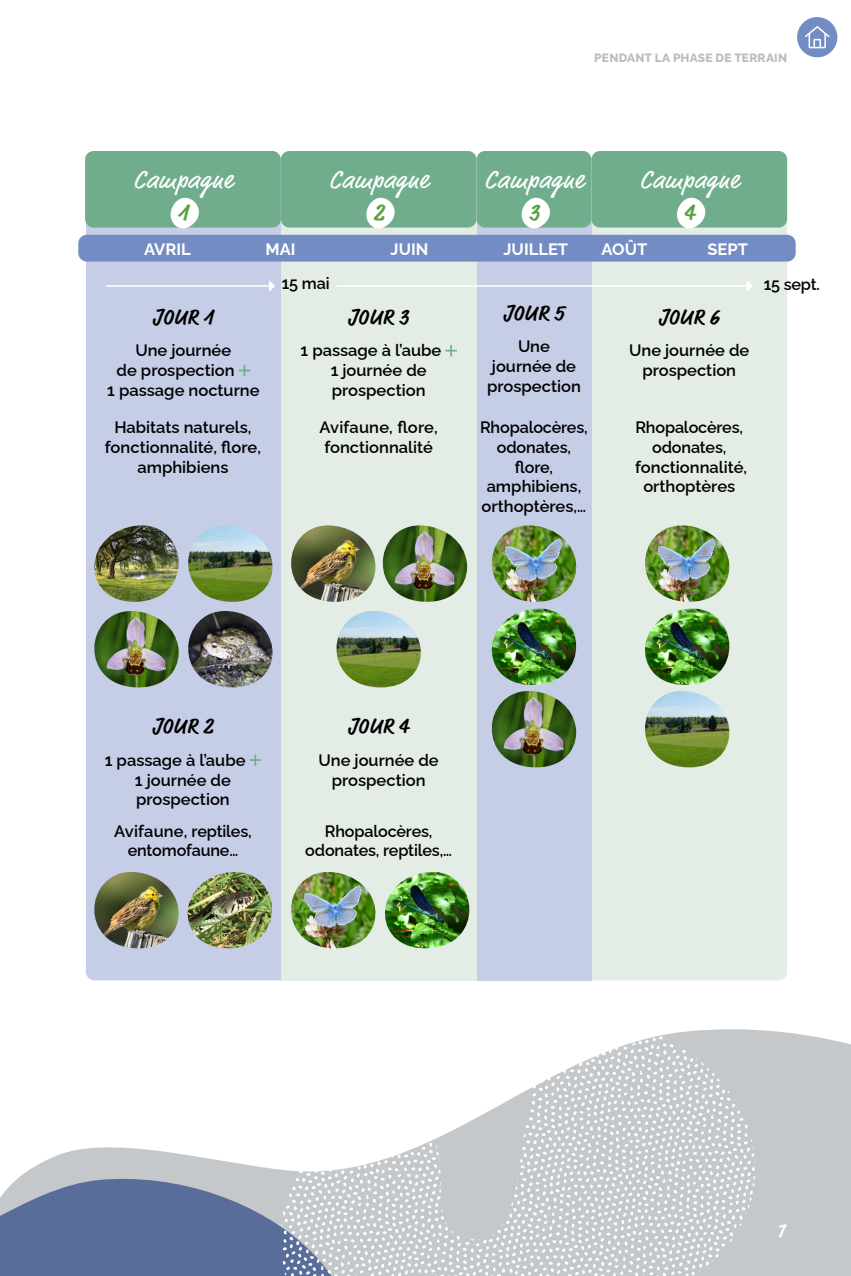
<style>
.page{position:relative;width:851px;height:1276px;background:#fff}
.page>*{position:absolute;margin:0;border:0;box-sizing:border-box;transform-origin:0 0}
.t1{font:25.5px "Market Pro";letter-spacing:.02em;color:#fff}
.t2{font:700 24.3px "Market Pro";color:#58a141}
.t3{font:700 22.5px "Market Pro";color:#000}
.t4{font:600 16.5px/19.8px "Raleway";color:#000;text-align:center}
.t5{font:700 16.5px "Raleway";color:#fff}
.t6{font:100 15.6px "Marker Felt";color:#fff}
.t7{font:800 12px "Raleway";letter-spacing:.015em;color:#babdbf}
</style>
<div class="page">
<svg style="left:25px;top:1031px;width:825px;height:245px"></svg>
<svg style="left:0;top:1173px;width:279px;height:103px;background:#6d7fa3"></svg>
<svg style="left:279px;top:1029px;width:500px;height:247px;fill:#c5c8ca"></svg>
<div style="left:86px;top:221px;width:195px;height:759px;background:#c6cde7"></div>
<div style="left:281px;top:221px;width:195px;height:759px;background:#e3ede6"></div>
<div style="left:591px;top:221px;width:196px;height:759px;background:#e3ede6"></div>
<div style="left:476px;top:221px;width:115px;height:759px;background:#c6cde7"></div>
<div style="left:85px;top:151px;width:196px;height:76px;background:#6fad8d;border-radius:9px"></div>
<div style="left:281px;top:151px;width:195px;height:76px;background:#6fad8d;border-radius:9px"></div>
<div style="left:591px;top:151px;width:196px;height:76px;background:#6fad8d;border-radius:9px"></div>
<div style="left:476px;top:151px;width:115px;height:76px;background:#6fad8d;border-radius:9px"></div>
<svg style="left:239px;top:365px;width:11px;height:11px"></svg>
<svg style="left:445px;top:345px;width:12px;height:11px"></svg>
<svg style="left:162px;top:197px;width:46px;height:38px"></svg>
<svg style="left:358px;top:197px;width:45px;height:38px"></svg>
<svg style="left:513px;top:197px;width:45px;height:38px"></svg>
<svg style="left:668px;top:197px;width:46px;height:38px"></svg>
<img style="left:643px;top:525px;width:87px;height:78px">
<img style="left:491px;top:525px;width:86px;height:77px">
<img style="left:643px;top:608px;width:87px;height:78px">
<img style="left:491px;top:608px;width:86px;height:77px">
<img style="left:93px;top:525px;width:87px;height:77px">
<img style="left:336px;top:611px;width:85px;height:76px">
<img style="left:187px;top:611px;width:87px;height:76px">
<img style="left:187px;top:525px;width:87px;height:77px">
<img style="left:643px;top:691px;width:87px;height:76px">
<img style="left:491px;top:691px;width:85px;height:77px">
<img style="left:383px;top:525px;width:84px;height:77px">
<img style="left:94px;top:611px;width:85px;height:77px">
<img style="left:291px;top:525px;width:85px;height:77px">
<img style="left:291px;top:872px;width:85px;height:77px">
<img style="left:384px;top:872px;width:86px;height:77px">
<img style="left:186px;top:872px;width:87px;height:78px">
<img style="left:93px;top:872px;width:87px;height:76px">
<svg style="left:249px;top:754px;width:12px;height:12px"></svg>
<hr style="left:106px;top:285px;width:163px;height:2px;background:#fff">
<svg style="left:269px;top:280px;width:6px;height:12px"></svg>
<hr style="left:336px;top:285px;width:411px;height:2px;background:#fff">
<svg style="left:746px;top:280px;width:7px;height:12px"></svg>
<div style="left:78px;top:235px;width:717px;height:26px;background:#738cc4;border-radius:9px"></div>
<svg style="left:797px;top:17px;width:40px;height:40px"></svg>
<h1 class="t1" style="left:133px;top:163px;width:100px">Campagne</h1>
<h2 class="t2" style="left:178px;top:195px;width:12px">1</h2>
<h1 class="t1" style="left:329px;top:163px;width:100px">Campagne</h1>
<h2 class="t2" style="left:373px;top:195px;width:12px">2</h2>
<p class="t7" style="left:594px;top:48px;width:194px">PENDANT LA PHASE DE TERRAIN</p>
<h1 class="t1" style="left:484px;top:163px;width:100px">Campagne</h1>
<h2 class="t2" style="left:529px;top:195px;width:12px">3</h2>
<h1 class="t1" style="left:639px;top:163px;width:100px">Campagne</h1>
<h2 class="t2" style="left:684px;top:195px;width:12px">4</h2>
<p class="t5" style="left:144px;top:236px;width:48px">AVRIL</p>
<p class="t5" style="left:265px;top:236px;width:32px">MAI</p>
<p class="t5" style="left:390px;top:236px;width:39px">JUIN</p>
<p class="t5" style="left:503px;top:236px;width:66px">JUILLET</p>
<p class="t5" style="left:601px;top:236px;width:47px">AOÛT</p>
<p class="t5" style="left:707px;top:236px;width:42px">SEPT</p>
<h3 class="t3" style="left:153px;top:301px;width:62px">JOUR 1</h3>
<p class="t4" style="left:135px;top:339px;width:97px">Une journée</p>
<p class="t4" style="left:116px;top:359px;width:120px">de prospection</p>
<p class="t4" style="left:107px;top:378px;width:154px">1 passage nocturne</p>
<p class="t4" style="left:282px;top:271px;width:49px">15 mai</p>
<p class="t4" style="left:763px;top:273px;width:58px">15 sept.</p>
<h3 class="t3" style="left:348px;top:301px;width:62px">JOUR 3</h3>
<p class="t4" style="left:330px;top:339px;width:112px;text-align:left;text-indent:-30px">1 passage à l’aube<br>1 journée de prospection</p>
<h3 class="t3" style="left:504px;top:297px;width:62px">JOUR 5</h3>
<p class="t4" style="left:487px;top:334px;width:95px">Une journée de prospection</p>
<h3 class="t3" style="left:659px;top:301px;width:62px">JOUR 6</h3>
<p class="t4" style="left:629px;top:339px;width:122px">Une journée de prospection</p>
<p class="t4" style="left:105px;top:415px;width:157px">Habitats naturels, fonctionnalité, flore, amphibiens</p>
<p class="t4" style="left:319px;top:415px;width:120px;text-align:left">Avifaune, flore, fonctionnalité</p>
<p class="t4" style="left:480px;top:415px;width:109px">Rhopalocères, odonates, flore, amphibiens, orthoptères,…</p>
<p class="t4" style="left:635px;top:415px;width:114px">Rhopalocères, odonates, fonctionnalité, orthoptères</p>
<h3 class="t3" style="left:153px;top:710px;width:62px">JOUR 2</h3>
<p class="t4" style="left:135px;top:748px;width:112px;text-align:left;text-indent:-30px">1 passage à l’aube<br>1 journée de prospection</p>
<p class="t4" style="left:114px;top:819px;width:139px">Avifaune, reptiles, entomofaune…</p>
<h3 class="t3" style="left:348px;top:710px;width:62px">JOUR 4</h3>
<p class="t4" style="left:318px;top:748px;width:122px">Une journée de prospection</p>
<p class="t4" style="left:305px;top:819px;width:148px">Rhopalocères, odonates, reptiles,…</p>
<p class="t6" style="left:778px;top:1219px;width:10px">7</p>
</div>
